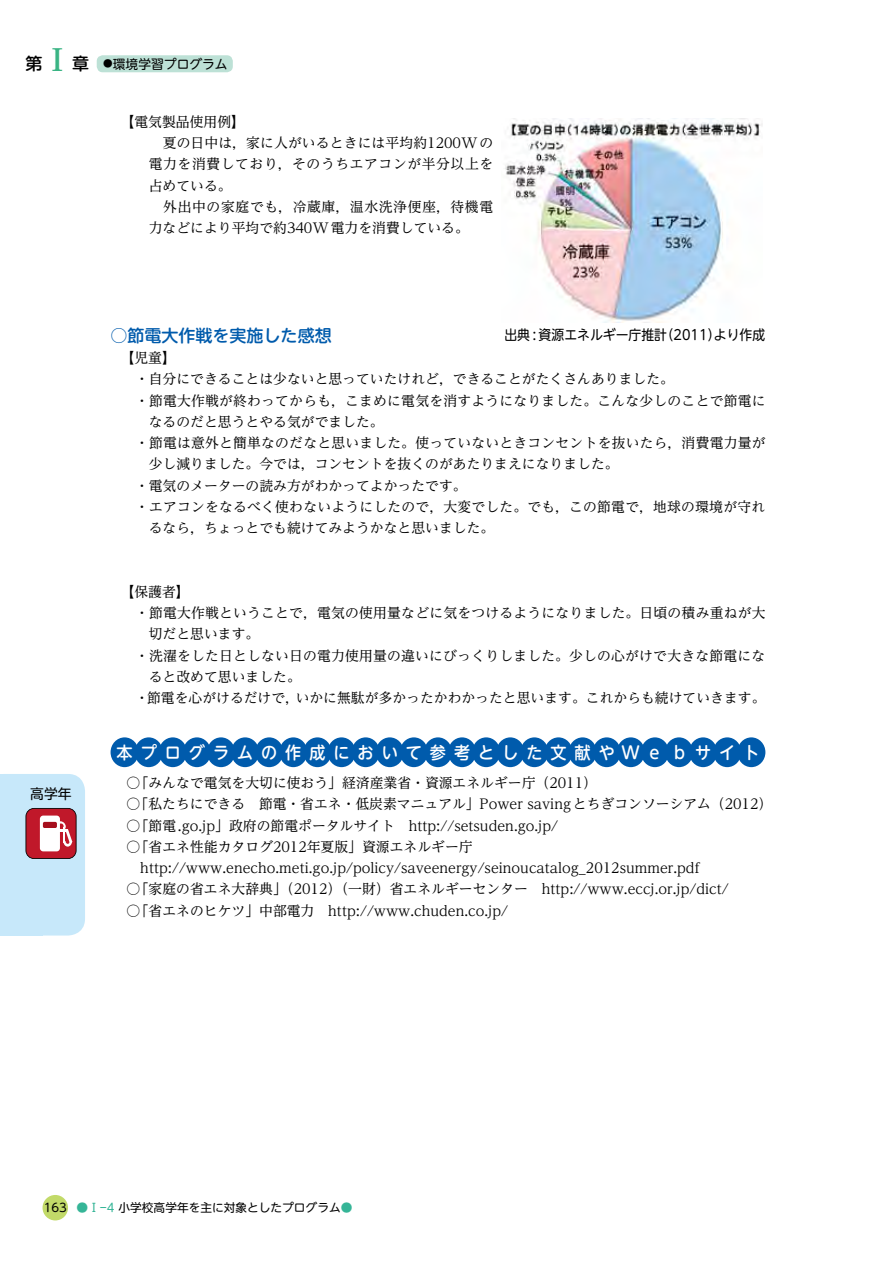
<style>
.page{position:relative;width:893px;height:1263px;background:#fff}
.page>*{position:absolute;margin:0;border:0;box-sizing:border-box;transform-origin:0 0}
.t1{font:500 16.95px "UD Shin M Go Pro";letter-spacing:.5em;color:#fff;scale:.94 1}
.t2{font:500 16.95px "UD Shin M Go Pro";color:#005bac}
.t3{font:13.8px/21.3px "UD Reimin Pro";color:#000}
.t4{font:13.8px "UD Shin M Go Pro";color:#000;scale:.93 1}
.t5{font:13.8px "UD Shin M Go Pro";color:#000}
.t6{font:12.75px "UD Shin M Go Pro";color:#000}
.t7{font:11.7px "UD Shin M Go Pro";color:#000}
.s1{font-weight:500;font-size:16.95px}
.s2{font-family:"UD Reimin Pro";font-weight:700;font-size:29.7px;color:#3ab484}
.s3{font-size:9.6px}
.s4{color:#35b597}
</style>
<div class="page">
<div style="left:43px;top:1195px;width:25px;height:25px;background:#c2da69;border-radius:50%"></div>
<div style="left:97px;top:55px;width:136px;height:17px;background:#bde1d6;border-radius:6px"></div>
<svg style="left:0;top:774px;width:85px;height:161px;background:#c7cdde"></svg>
<img style="left:505px;top:119px;width:257px;height:203px">
<div style="left:111px;top:737px;width:28px;height:30px;background:#005bac;border-radius:50%"></div>
<div style="left:376px;top:737px;width:28px;height:30px;background:#005bac;border-radius:50%"></div>
<div style="left:135px;top:737px;width:28px;height:30px;background:#005bac;border-radius:50%"></div>
<div style="left:400px;top:737px;width:28px;height:30px;background:#005bac;border-radius:50%"></div>
<div style="left:159px;top:737px;width:28px;height:30px;background:#005bac;border-radius:50%"></div>
<div style="left:424px;top:737px;width:28px;height:30px;background:#005bac;border-radius:50%"></div>
<div style="left:183px;top:737px;width:28px;height:30px;background:#005bac;border-radius:50%"></div>
<div style="left:448px;top:737px;width:28px;height:30px;background:#005bac;border-radius:50%"></div>
<div style="left:207px;top:737px;width:28px;height:30px;background:#005bac;border-radius:50%"></div>
<div style="left:472px;top:737px;width:28px;height:30px;background:#005bac;border-radius:50%"></div>
<div style="left:231px;top:737px;width:28px;height:30px;background:#005bac;border-radius:50%"></div>
<div style="left:496px;top:737px;width:28px;height:30px;background:#005bac;border-radius:50%"></div>
<div style="left:255px;top:737px;width:28px;height:30px;background:#005bac;border-radius:50%"></div>
<div style="left:520px;top:737px;width:28px;height:30px;background:#005bac;border-radius:50%"></div>
<div style="left:279px;top:737px;width:28px;height:30px;background:#005bac;border-radius:50%"></div>
<div style="left:544px;top:737px;width:29px;height:30px;background:#005bac;border-radius:50%"></div>
<div style="left:303px;top:737px;width:28px;height:30px;background:#005bac;border-radius:50%"></div>
<div style="left:569px;top:737px;width:28px;height:30px;background:#005bac;border-radius:50%"></div>
<div style="left:593px;top:737px;width:28px;height:30px;background:#005bac;border-radius:50%"></div>
<div style="left:617px;top:737px;width:28px;height:30px;background:#005bac;border-radius:50%"></div>
<div style="left:641px;top:737px;width:28px;height:30px;background:#005bac;border-radius:50%"></div>
<div style="left:665px;top:737px;width:28px;height:30px;background:#005bac;border-radius:50%"></div>
<div style="left:689px;top:737px;width:28px;height:30px;background:#005bac;border-radius:50%"></div>
<div style="left:713px;top:737px;width:28px;height:30px;background:#005bac;border-radius:50%"></div>
<div style="left:737px;top:737px;width:28px;height:30px;background:#005bac;border-radius:50%"></div>
<div style="left:327px;top:737px;width:29px;height:30px;background:#005bac;border-radius:50%"></div>
<div style="left:352px;top:737px;width:28px;height:30px;background:#005bac;border-radius:50%"></div>
<p class="t6" style="left:26px;top:53px;width:204px"><span class="s1">第</span><span class="s2">Ⅰ</span><span class="s1">章</span> <span class="s3">●</span>環境学習プログラム</p>
<p class="t3" style="left:149px;top:111px;width:346px;text-indent:-28px">【電気製品使用例】<br>　夏の日中は，家に人がいるときには平均約1200Wの電力を消費しており，そのうちエアコンが半分以上を占めている。<br>　外出中の家庭でも，冷蔵庫，温水洗浄便座，待機電力などにより平均で約340W電力を消費している。</p>
<p class="t2" style="left:111px;top:322px;width:223px">○節電大作戦を実施した感想</p>
<p class="t3" style="left:121px;top:347px;width:57px">【児童】</p>
<p class="t3" style="left:135px;top:368px;width:540px">・自分にできることは少ないと思っていたけれど，できることがたくさんありました。</p>
<p class="t3" style="left:135px;top:389px;width:632px">・節電大作戦が終わってからも，こまめに電気を消すようになりました。こんな少しのことで節電に</p>
<p class="t3" style="left:149px;top:410px;width:236px">なるのだと思うとやる気がでました。</p>
<p class="t3" style="left:135px;top:432px;width:632px">・節電は意外と簡単なのだなと思いました。使っていないときコンセントを抜いたら，消費電力量が</p>
<p class="t3" style="left:149px;top:453px;width:471px">少し減りました。今では，コンセントを抜くのがあたりまえになりました。</p>
<p class="t3" style="left:135px;top:474px;width:333px">・電気のメーターの読み方がわかってよかったです。</p>
<p class="t3" style="left:135px;top:495px;width:632px">・エアコンをなるべく使わないようにしたので，大変でした。でも，この節電で，地球の環境が守れ</p>
<p class="t3" style="left:149px;top:517px;width:347px">るなら，ちょっとでも続けてみようかなと思いました。</p>
<p class="t4" style="left:504px;top:324px;width:282px">出典 : 資源エネルギー庁推計（2011）より作成</p>
<p class="t3" style="left:121px;top:580px;width:71px">【保護者】</p>
<p class="t3" style="left:135px;top:602px;width:632px">・節電大作戦ということで，電気の使用量などに気をつけるようになりました。日頃の積み重ねが大</p>
<p class="t3" style="left:149px;top:623px;width:112px">切だと思います。</p>
<p class="t3" style="left:135px;top:644px;width:632px">・洗濯をした日としない日の電力使用量の違いにびっくりしました。少しの心がけで大きな節電にな</p>
<p class="t3" style="left:149px;top:665px;width:154px">ると改めて思いました。</p>
<p class="t3" style="left:135px;top:687px;width:632px">・節電を心がけるだけで，いかに無駄が多かったかわかったと思います。これからも続けていきます。</p>
<p class="t5" style="left:30px;top:782px;width:43px">高学年</p>
<p class="t1" style="left:117px;top:738px;width:685px">本プログラムの作成において参考とした文献やWe b サイト</p>
<p class="t3" style="left:126px;top:772px;width:472px">○「みんなで電気を大切に使おう」経済産業省・資源エネルギー庁（2011）</p>
<p class="t3" style="left:126px;top:793px;width:647px">○「私たちにできる　節電・省エネ・低炭素マニュアル」Power savingとちぎコンソーシアム（2012）</p>
<p class="t3" style="left:126px;top:814px;width:433px">○「節電.go.jp」政府の節電ポータルサイト　http://setsuden.go.jp/</p>
<p class="t3" style="left:126px;top:836px;width:575px">○「省エネ性能カタログ2012年夏版」資源エネルギー庁　http://www.enecho.meti.go.jp/policy/saveenergy/seinoucatalog_2012summer.pdf</p>
<p class="t3" style="left:126px;top:878px;width:604px">○「家庭の省エネ大辞典」（2012）（一財）省エネルギーセンター　http://www.eccj.or.jp/dict/</p>
<p class="t3" style="left:126px;top:899px;width:383px">○「省エネのヒケツ」中部電力　http://www.chuden.co.jp/</p>
<p class="t7" style="left:44px;top:1198px;width:25px">163</p>
<p class="t7" style="left:77px;top:1198px;width:277px"><span class="s4">●Ⅰー4</span> 小学校高学年を主に対象としたプログラム<span class="s4">●</span></p>
</div>
